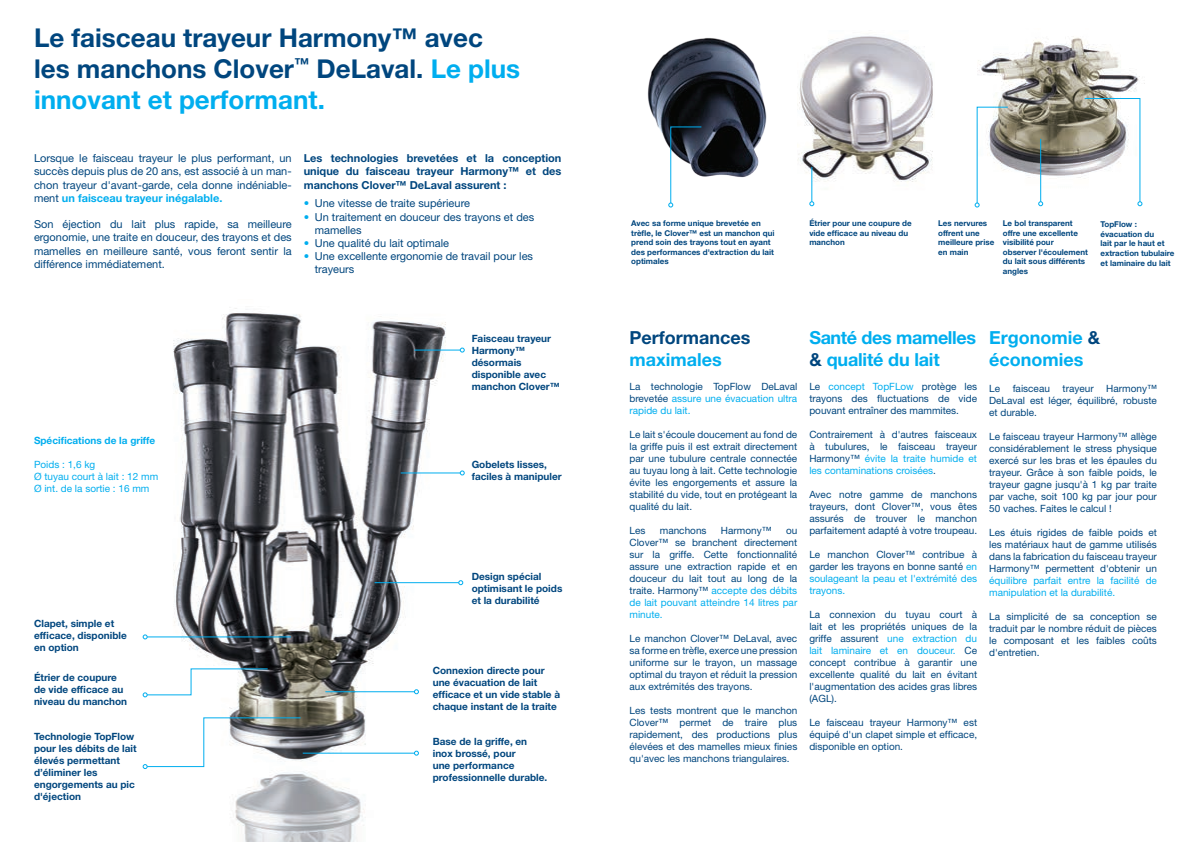
<style>
.page{position:relative;width:1191px;height:842px;background:#fff}
.page>*{position:absolute;margin:0;border:0;box-sizing:border-box;transform-origin:0 0}
.t1{font:700 26px/31.2px "Helvetica Neue LT Std";color:#00467e}
.t2{font:700 18px/21.6px "Helvetica Neue LT Std";letter-spacing:-.02em;color:#00aeef}
.t3{font:700 18px/21.6px "Helvetica Neue LT Std";color:#00aeef}
.t4{font:700 18px "Helvetica Neue LT Std";color:#00467e}
.t5{font:11px/13.2px "Helvetica Neue LT Std";color:#00467e;text-align:justify}
.t6{font:700 11px/13.2px "Helvetica Neue LT Std";color:#00467e;text-align:justify}
.t7{font:10px/12px "Helvetica Neue LT Std";color:#00467e;text-align:justify}
.t8{font:700 10px/12px "Helvetica Neue LT Std";color:#00467e}
.t9{font:10px/12px "Helvetica Neue LT Std";color:#00aeef}
.t10{font:700 10px "Helvetica Neue LT Std";color:#00aeef}
.t11{font:700 8px/9.6px "Helvetica Neue LT Std";color:#00467e}
.s1{color:#00aeef}
.s2{font-weight:700;color:#00aeef}
.s3{color:#00467e}
</style>
<div class="page">
<img style="left:797px;top:36px;width:136px;height:157px">
<img style="left:647px;top:38px;width:120px;height:140px">
<img style="left:977px;top:36px;width:168px;height:157px">
<svg style="left:974px;top:106px;width:34px;height:101px"></svg>
<hr style="left:1040px;top:139px;width:1px;height:63px;background:#00aeef">
<svg style="left:1038px;top:201px;width:5px;height:5px"></svg>
<svg style="left:1083px;top:98px;width:59px;height:108px"></svg>
<img style="left:144px;top:308px;width:314px;height:534px">
<hr style="left:375px;top:582px;width:84px;height:1px;background:#00aeef">
<svg style="left:458px;top:580px;width:5px;height:5px"></svg>
<hr style="left:147px;top:636px;width:144px;height:1px;background:#00aeef">
<svg style="left:143px;top:634px;width:5px;height:5px"></svg>
<hr style="left:303px;top:753px;width:111px;height:1px;background:#00aeef">
<svg style="left:414px;top:751px;width:5px;height:5px"></svg>
<hr style="left:325px;top:691px;width:89px;height:1px;background:#00aeef">
<svg style="left:414px;top:689px;width:5px;height:5px"></svg>
<hr style="left:401px;top:472px;width:59px;height:1px;background:#00aeef">
<svg style="left:460px;top:470px;width:5px;height:5px"></svg>
<svg style="left:143px;top:717px;width:158px;height:52px"></svg>
<svg style="left:143px;top:668px;width:126px;height:29px"></svg>
<svg style="left:668px;top:126px;width:34px;height:81px"></svg>
<hr style="left:414px;top:350px;width:46px;height:1px;background:#00aeef">
<svg style="left:460px;top:348px;width:5px;height:5px"></svg>
<hr style="left:811px;top:167px;width:1px;height:35px;background:#00aeef">
<svg style="left:809px;top:201px;width:5px;height:5px"></svg>
<h1 class="t1" style="left:34px;top:21px;width:488px">Le faisceau trayeur Harmony™ avec les manchons Clover<sup>™</sup> DeLaval. <span class="s1">Le plus innovant et performant.</span></h1>
<p class="t5" style="left:34px;top:151px;width:259px">Lorsque le faisceau trayeur le plus performant, un succès depuis plus de 20 ans, est associé à un man&shy;chon trayeur d'avant-garde, cela donne indéniable&shy;ment <span class="s2">un faisceau trayeur inégalable.</span></p>
<p class="t5" style="left:34px;top:217px;width:259px">Son éjection du lait plus rapide, sa meilleure ergonomie, une traite en douceur, des trayons et des mamelles en meilleure santé, vous feront sentir la différence immédiatement.</p>
<p class="t6" style="left:304px;top:151px;width:259px">Les technologies brevetées et la conception unique du faisceau trayeur Harmony™ et des manchons Clover™ DeLaval assurent :</p>
<p class="t5" style="left:304px;top:197px;width:168px"><span class="s1">•</span> Une vitesse de traite supérieure</p>
<p class="t5" style="left:315px;top:210px;width:221px;text-indent:-11px"><span class="s1">•</span> Un traitement en douceur des trayons et des mamelles</p>
<p class="t5" style="left:304px;top:236px;width:147px"><span class="s1">•</span> Une qualité du lait optimale</p>
<p class="t5" style="left:315px;top:250px;width:220px;text-indent:-11px"><span class="s1">•</span> Une excellente ergonomie de travail pour les trayeurs</p>
<p class="t10" style="left:34px;top:434px;width:123px">Spécifications de la griffe</p>
<p class="t9" style="left:34px;top:458px;width:126px">Poids : 1,6 kg<br>Ø tuyau court à lait : 12 mm<br>Ø int. de la sortie : 16 mm</p>
<p class="t8" style="left:471px;top:332px;width:90px">Faisceau trayeur<br>Harmony™ désormais disponible avec manchon Clover™</p>
<p class="t8" style="left:471px;top:458px;width:91px">Gobelets lisses, faciles à manipuler</p>
<p class="t8" style="left:471px;top:570px;width:92px">Design spécial optimisant le poids et la durabilité</p>
<p class="t8" style="left:34px;top:618px;width:94px">Clapet, simple et efficace, disponible en option</p>
<p class="t8" style="left:34px;top:671px;width:95px">Étrier de coupure de vide efficace au niveau du manchon</p>
<p class="t8" style="left:34px;top:730px;width:104px">Technologie TopFlow pour les débits de lait élevés permettant d’éliminer les engorgements au pic d'éjection</p>
<p class="t8" style="left:433px;top:735px;width:116px">Base de la griffe, en inox brossé, pour<br>une performance professionnelle durable.</p>
<p class="t8" style="left:433px;top:664px;width:129px">Connexion directe pour une évacuation de lait efficace et un vide stable à chaque instant de la traite</p>
<p class="t11" style="left:631px;top:218px;width:145px">Avec sa forme unique brevetée en trèfle, le Clover™ est un manchon qui prend soin des trayons tout en ayant des performances d'extraction du lait optimales</p>
<p class="t11" style="left:809px;top:218px;width:104px">Étrier pour une coupure de vide efficace au niveau du manchon</p>
<p class="t11" style="left:938px;top:218px;width:58px">Les nervures offrent une meilleure prise en main</p>
<p class="t11" style="left:1003px;top:218px;width:87px">Le bol transparent offre une excellente visibilité pour observer l'écoulement du lait sous différents angles</p>
<p class="t11" style="left:1100px;top:219px;width:76px">TopFlow : évacuation du<br>lait par le haut et extraction tubulaire et laminaire du lait</p>
<h2 class="t4" style="left:629px;top:327px;width:122px">Performances</h2>
<h2 class="t3" style="left:629px;top:348px;width:94px">maximales</h2>
<p class="t9" style="left:629px;top:380px;width:169px;text-align:justify"><span class="s3">La technologie TopFlow DeLaval brevetée</span> assure une évacuation ultra rapide du lait.</p>
<p class="t7" style="left:629px;top:428px;width:169px">Le lait s'écoule doucement au fond de la griffe puis il est extrait directement par une tubulure centrale connectée au tuyau long à lait. Cette technologie évite les engorgements et assure la stabilité du vide, tout en protégeant la qualité du lait.</p>
<p class="t7" style="left:629px;top:524px;width:17px">Les</p>
<p class="t7" style="left:660px;top:524px;width:48px">manchons</p>
<p class="t7" style="left:721px;top:524px;width:52px">Harmony™</p>
<p class="t7" style="left:629px;top:524px;width:169px;text-indent:156px">ou Clover™ se branchent directement sur la griffe. Cette fonctionnalité assure une extraction rapide et en douceur du lait tout au long de la traite. Harmony™ <span class="s1">accepte des débits de lait pouvant atteindre 14 litres par minute.</span></p>
<p class="t7" style="left:629px;top:632px;width:169px">Le manchon Clover™ DeLaval, avec sa forme en trèfle, exerce une pression uniforme sur le trayon, un massage optimal du trayon et réduit la pression aux extrémités des trayons.</p>
<p class="t7" style="left:629px;top:704px;width:169px">Les tests montrent que le manchon Clover™ permet de traire plus rapidement, des productions plus élevées et des mamelles mieux finies qu'avec les manchons triangulaires.</p>
<h2 class="t2" style="left:809px;top:326px;width:168px">Santé des mamelles <span class="s3">&amp;</span> qualité du lait</h2>
<p class="t7" style="left:809px;top:380px;width:169px">Le <span class="s1">concept TopFLow</span> protège les trayons des fluctuations de vide pouvant entraîner des mammites.</p>
<p class="t7" style="left:809px;top:428px;width:169px">Contrairement à d'autres faisceaux à tubulures, le faisceau trayeur Harmony™ <span class="s1">évite la traite humide et les contaminations croisées</span>.</p>
<p class="t7" style="left:809px;top:488px;width:169px">Avec notre gamme de manchons trayeurs, dont Clover™, vous êtes assurés de trouver le manchon parfaitement adapté à votre troupeau.</p>
<p class="t7" style="left:809px;top:548px;width:169px">Le manchon Clover™ contribue à garder les trayons en bonne santé <span class="s1">en soulageant la peau et l'extrémité des trayons.</span></p>
<p class="t7" style="left:809px;top:608px;width:169px">La connexion du tuyau court à lait et les propriétés uniques de la griffe assurent <span class="s1">une extraction du lait laminaire et en douceur.</span> Ce concept contribue à garantir une excellente qualité du lait en évitant l'augmentation des acides gras libres (AGL).</p>
<p class="t7" style="left:809px;top:716px;width:169px">Le faisceau trayeur Harmony™ est équipé d'un clapet simple et efficace, disponible en option.</p>
<h2 class="t3" style="left:989px;top:326px;width:112px">Ergonomie <span class="s3">&amp; </span>économies</h2>
<p class="t7" style="left:989px;top:382px;width:12px">Le</p>
<p class="t7" style="left:1012px;top:382px;width:39px">faisceau</p>
<p class="t7" style="left:1062px;top:382px;width:33px">trayeur</p>
<p class="t7" style="left:989px;top:382px;width:169px;text-indent:117px">Harmony™ DeLaval est léger, équilibré, robuste et durable.</p>
<p class="t7" style="left:989px;top:430px;width:169px">Le faisceau trayeur Harmony™ allège considérablement le stress physique exercé sur les bras et les épaules du trayeur. Grâce à son faible poids, le trayeur gagne jusqu'à 1 kg par traite par vache, soit 100 kg par jour pour 50 vaches. Faites le calcul !</p>
<p class="t7" style="left:989px;top:526px;width:169px">Les étuis rigides de faible poids et les matériaux haut de gamme utilisés dans la fabrication du faisceau trayeur Harmony™ permettent d'obtenir un</p>
<p class="t9" style="left:989px;top:574px;width:169px">équilibre parfait entre la facilité de manipulation et la durabilité.</p>
<p class="t7" style="left:989px;top:610px;width:169px">La simplicité de sa conception se traduit par le nombre réduit de pièces le composant et les faibles coûts d'entretien.</p>
</div>
